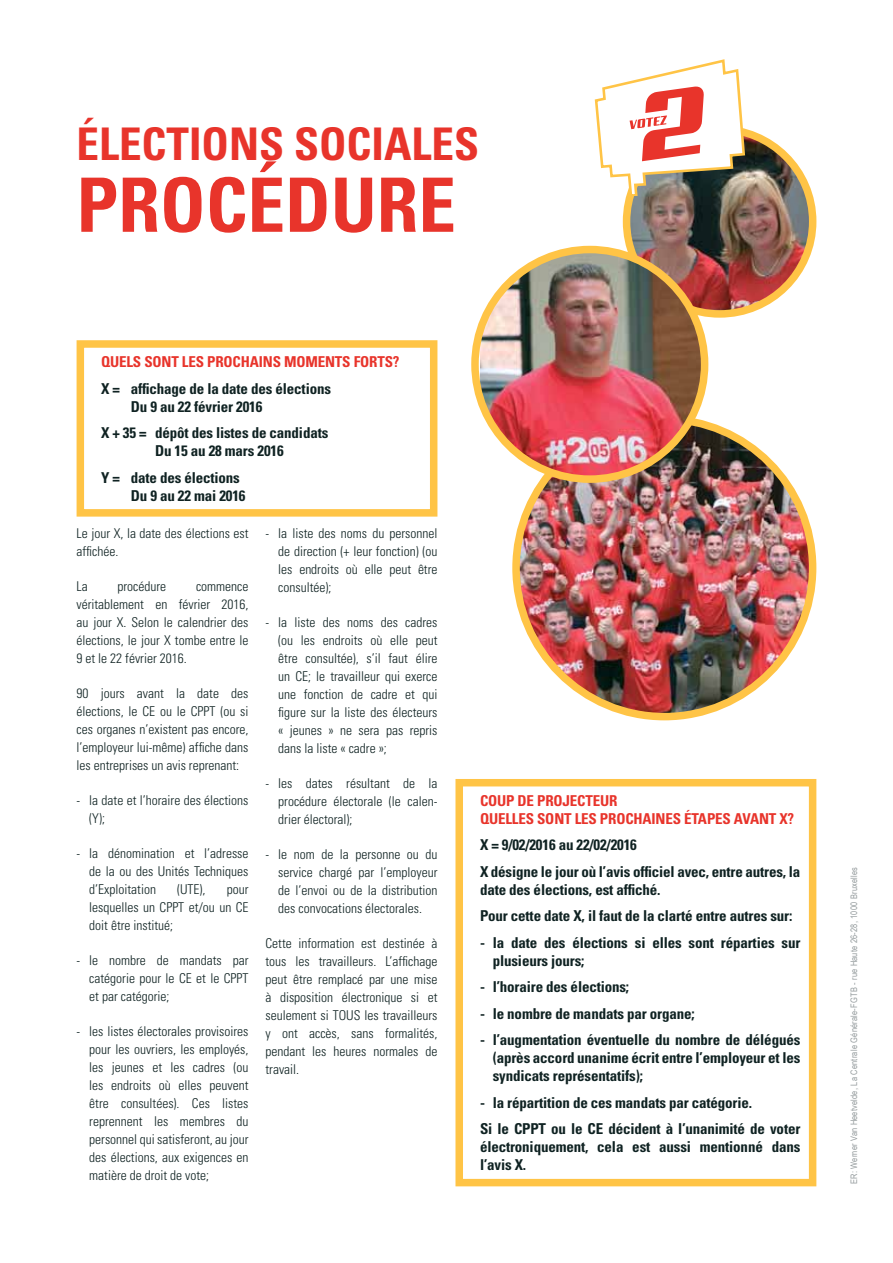
<style>
.page{position:relative;width:893px;height:1263px;background:#fff}
.page>*{position:absolute;margin:0;border:0;box-sizing:border-box;transform-origin:0 0}
.t1{font:700 condensed 75px "Univers LT Std";color:#e8342b}
.t2{font:700 condensed 45px "Univers LT Std";color:#e8342b}
.t3{font:700 condensed 15px/18px "Univers LT Std";letter-spacing:-.01em;color:#0f2222}
.t4{font:700 condensed 15px/18px "Univers LT Std";letter-spacing:-.01em;color:#e8342b}
.t5{font:300 condensed 13.5px/18px "Univers LT Std";color:#0f2222;text-align:justify}
.t6{font:9px "Arial Narrow";letter-spacing:.025em;color:#939a9c}
</style>
<div class="page">
<img style="left:516px;top:419px;width:297px;height:298px;border-radius:50%">
<div style="left:512px;top:415px;width:304px;height:305px;border:8px solid #ffc446;border-radius:50%"></div>
<div style="left:455px;top:779px;width:361px;height:407px;border:8px solid #ffc446"></div>
<div style="left:77px;top:340px;width:360px;height:177px;border:8px solid #ffc446"></div>
<img style="left:632px;top:131px;width:181px;height:181px">
<div style="left:623px;top:125px;width:193px;height:193px;border:8px solid #ffc446;border-radius:50%"></div>
<img style="left:480px;top:250px;width:225px;height:229px">
<div style="left:471px;top:246px;width:237px;height:237px;border:8px solid #ffc446;border-radius:50%"></div>
<svg style="left:594px;top:59px;width:152px;height:136px"></svg>
<h2 class="t2" style="left:77px;top:122px;width:404px">ÉLECTIONS SOCIALES</h2>
<h1 class="t1" style="left:77px;top:169px;width:381px">PROCÉDURE</h1>
<p class="t4" style="left:101px;top:354px;width:300px">QUELS SONT LES PROCHAINS MOMENTS FORTS?</p>
<p class="t3" style="left:131px;top:380px;width:202px;text-indent:-30px">X = affichage de la date des élections<br>Du 9 au 22 février 2016</p>
<p class="t3" style="left:155px;top:425px;width:175px;text-indent:-54px">X + 35 = dépôt des listes de candidats<br>Du 15 au 28 mars 2016</p>
<p class="t3" style="left:131px;top:469px;width:116px;text-indent:-30px">Y = date des élections<br>Du 9 au 22 mai 2016</p>
<p class="t5" style="left:77px;top:525px;width:173px">Le jour X, la date des élections est affichée.</p>
<p class="t5" style="left:77px;top:578px;width:13px">La</p>
<p class="t5" style="left:118px;top:578px;width:50px">procédure</p>
<p class="t5" style="left:77px;top:578px;width:173px;text-indent:119px">commence véritablement en février 2016, au jour X. Selon le calendrier des élections, le jour X tombe entre le 9 et le 22 février 2016.</p>
<p class="t5" style="left:77px;top:685px;width:173px">90 jours avant la date des élections, le CE ou le CPPT (ou si ces organes n’existent pas encore, l’employeur lui-même) affiche dans les entreprises un avis reprenant:</p>
<p class="t5" style="left:89px;top:792px;width:161px;text-indent:-13px">- la date et l’horaire des élections (Y);</p>
<p class="t5" style="left:89px;top:845px;width:161px;text-indent:-13px">- la dénomination et l’adresse de la ou des Unités Techniques d’Exploitation</p>
<p class="t5" style="left:177px;top:881px;width:30px">(UTE),</p>
<p class="t5" style="left:89px;top:881px;width:161px;text-indent:137px">pour lesquelles un CPPT et/ou un CE doit être institué;</p>
<p class="t5" style="left:89px;top:952px;width:161px;text-indent:-13px">- le nombre de mandats par catégorie pour le CE et le CPPT et par catégorie;</p>
<p class="t5" style="left:89px;top:1023px;width:161px;text-indent:-13px">- les listes électorales provisoires pour les ouvriers, les employés, les jeunes et les cadres (ou les endroits où elles peuvent être consultées). Ces listes reprennent les membres du personnel qui satisferont, au jour des élections, aux exigences en matière de droit de vote;</p>
<p class="t5" style="left:278px;top:525px;width:161px;text-indent:-13px">- la liste des noms du personnel de direction (+ leur fonction) (ou les endroits où elle peut être consultée);</p>
<p class="t5" style="left:278px;top:614px;width:161px;text-indent:-13px">- la liste des noms des cadres (ou les endroits où elle peut être consultée), s’il faut élire un CE; le travailleur qui exerce une fonction de cadre et qui figure sur la liste des électeurs « jeunes » ne sera pas repris dans la liste « cadre »;</p>
<p class="t5" style="left:278px;top:775px;width:161px;text-indent:-13px">- les dates résultant de la procédure électorale (le calen&shy;drier électoral);</p>
<p class="t5" style="left:278px;top:846px;width:161px;text-indent:-13px">- le nom de la personne ou du service chargé par l’employeur de l’envoi ou de la distribution des convocations électorales.</p>
<p class="t5" style="left:266px;top:935px;width:173px">Cette information est destinée à tous les travailleurs. L’affichage peut être remplacé par une mise à disposition électronique si et seulement si TOUS les travailleurs y ont accès, sans formalités, pendant les heures normales de travail.</p>
<p class="t4" style="left:480px;top:792px;width:316px">COUP DE PROJECTEUR<br>QUELLES SONT LES PROCHAINES ÉTAPES AVANT X?</p>
<p class="t3" style="left:480px;top:833px;width:322px;line-height:26.5px">X = 9/02/2016 au 22/02/2016<br>X désigne le jour où l’avis officiel avec, entre autres, la</p>
<p class="t3" style="left:480px;top:877px;width:314px;line-height:26.5px">date des élections, est affiché.<br>Pour cette date X, il faut de la clarté entre autres sur:</p>
<p class="t3" style="left:493px;top:934px;width:309px;text-indent:-13px">- la date des élections si elles sont réparties sur plusieurs jours;</p>
<p class="t3" style="left:480px;top:979px;width:151px">- l’horaire des élections;</p>
<p class="t3" style="left:480px;top:1005px;width:216px">- le nombre de mandats par organe;</p>
<p class="t3" style="left:493px;top:1032px;width:309px;text-align:justify;text-indent:-13px">- l’augmentation éventuelle du nombre de délégués (après accord unanime écrit entre l’employeur et les syndicats représentatifs);</p>
<p class="t3" style="left:480px;top:1090px;width:322px;line-height:26.5px">- la répartition de ces mandats par catégorie.<br>Si le CPPT ou le CE décident à l’unanimité de voter</p>
<p class="t3" style="left:480px;top:1139px;width:322px">électroniquement, cela est aussi mentionné dans l’avis X.</p>
<p class="t6" style="left:849px;top:1184px;width:318px;rotate:-90deg">ER: Werner Van Heetvelde, La Centrale Générale-FGTB - rue Haute 26-28, 1000 Bruxelles</p>
</div>
